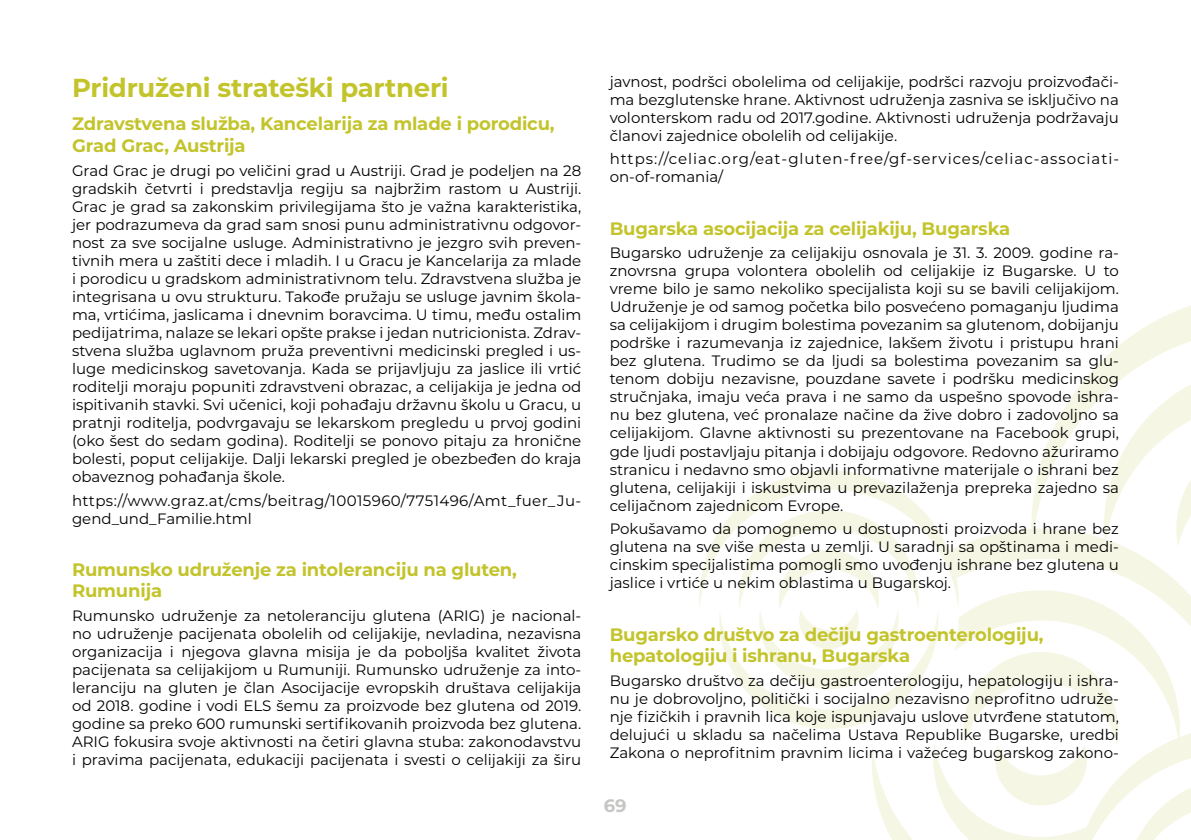
<style>
.page{position:relative;width:1191px;height:840px;background:#fff}
.page>*{position:absolute;margin:0;border:0;box-sizing:border-box;transform-origin:0 0}
.t1{font:700 26px "Montserrat";letter-spacing:-.01em;color:#c3c42b}
.t2{font:700 18px/21.6px "Montserrat";letter-spacing:-.01em;color:#c3c42b}
.t3{font:700 18px "Montserrat";color:#c6c6c5}
.t4{font:15px/18px "Montserrat";color:#000;text-align:justify}
.t5{font:15px/18px "Montserrat";letter-spacing:.025em;color:#000}
.t6{font:15px/18px "Montserrat";letter-spacing:.065em;color:#000}
</style>
<div class="page">
<svg style="left:1098px;top:305px;width:93px;height:60px"></svg>
<svg style="left:699px;top:365px;width:492px;height:474px"></svg>
<h1 class="t1" style="left:72px;top:69px;width:378px">Pridruženi strateški partneri</h1>
<p class="t2" style="left:72px;top:112px;width:484px">Zdravstvena služba, Kancelarija za mlade i porodicu,<br>Grad Grac, Austrija</p>
<p class="t4" style="left:72px;top:161px;width:511px;text-align:left">Grad Grac je drugi po veličini grad u Austriji. Grad je podeljen na 28 gradskih četvrti i predstavlja regiju sa najbržim rastom u Austriji.<br>Grac je grad sa zakonskim privilegijama što je važna karakteristika, jer podrazumeva da grad sam snosi punu administrativnu odgovor&shy;nost za sve socijalne usluge. Administrativno je jezgro svih preven&shy;tivnih mera u zaštiti dece i mladih. I u Gracu je Kancelarija za mlade i porodicu u gradskom administrativnom telu. Zdravstvena služba je integrisana u ovu strukturu. Takođe pružaju se usluge javnim škola&shy;ma, vrtićima, jaslicama i dnevnim boravcima. U timu, među ostalim pedijatrima, nalaze se lekari opšte prakse i jedan nutricionista. Zdrav&shy;stvena služba uglavnom pruža preventivni medicinski pregled i us&shy;luge medicinskog savetovanja. Kada se prijavljuju za jaslice ili vrtić roditelji moraju popuniti zdravstveni obrazac, a celijakija je jedna od ispitivanih stavki. Svi učenici, koji pohađaju državnu školu u Gracu, u pratnji roditelja, podvrgavaju se lekarskom pregledu u prvoj godini (oko šest do sedam godina). Roditelji se ponovo pitaju za hronične bolesti, poput celijakije. Dalji lekarski pregled je obezbeđen do kraja obaveznog pohađanja škole.</p>
<p class="t5" style="left:72px;top:490px;width:511px">https://www.graz.at/cms/beitrag/10015960/7751496/Amt_fuer_Ju&shy;gend_und_Familie.html</p>
<p class="t2" style="left:72px;top:557px;width:446px">Rumunsko udruženje za intoleranciju na gluten,<br>Rumunija</p>
<p class="t4" style="left:72px;top:606px;width:511px">Rumunsko udruženje za netoleranciju glutena (ARIG) je nacional&shy;no udruženje pacijenata obolelih od celijakije, nevladina, nezavisna organizacija i njegova glavna misija je da poboljša kvalitet života pacijenata sa celijakijom u Rumuniji. Rumunsko udruženje za into&shy;leranciju na gluten je član Asocijacije evropskih društava celijakija od 2018. godine i vodi ELS šemu za proizvode bez glutena od 2019. godine sa preko 600 rumunski sertifikovanih proizvoda bez glutena.<br>ARIG fokusira svoje aktivnosti na četiri glavna stuba: zakonodavstvu i pravima pacijenata, edukaciji pacijenata i svesti o celijakiji za širu</p>
<p class="t4" style="left:609px;top:72px;width:511px">javnost, podršci obolelima od celijakije, podršci razvoju proizvođači&shy;ma bezglutenske hrane. Aktivnost udruženja zasniva se isključivo na volonterskom radu od 2017.godine. Aktivnosti udruženja podržavaju članovi zajednice obolelih od celijakije.</p>
<p class="t6" style="left:609px;top:149px;width:511px">https://celiac.org/eat-gluten-free/gf-services/celiac-associati&shy;on-of-romania/</p>
<p class="t2" style="left:609px;top:216px;width:402px">Bugarska asocijacija za celijakiju, Bugarska</p>
<p class="t4" style="left:609px;top:243px;width:511px">Bugarsko udruženje za celijakiju osnovala je 31. 3. 2009. godine ra&shy;znovrsna grupa volontera obolelih od celijakije iz Bugarske. U to vreme bilo je samo nekoliko specijalista koji su se bavili celijakijom.<br>Udruženje je od samog početka bilo posvećeno pomaganju ljudima sa celijakijom i drugim bolestima povezanim sa glutenom, dobijanju podrške i razumevanja iz zajednice, lakšem životu i pristupu hrani bez glutena. Trudimo se da ljudi sa bolestima povezanim sa glu&shy;tenom dobiju nezavisne, pouzdane savete i podršku medicinskog stručnjaka, imaju veća prava i ne samo da uspešno spovode ishra&shy;nu bez glutena, već pronalaze načine da žive dobro i zadovoljno sa celijakijom. Glavne aktivnosti su prezentovane na Facebook grupi, gde ljudi postavljaju pitanja i dobijaju odgovore. Redovno ažuriramo stranicu i nedavno smo objavli informativne materijale o ishrani bez glutena, celijakiji i iskustvima u prevazilaženja prepreka zajedno sa celijačnom zajednicom Evrope.</p>
<p class="t4" style="left:609px;top:519px;width:511px">Pokušavamo da pomognemo u dostupnosti proizvoda i hrane bez glutena na sve više mesta u zemlji. U saradnji sa opštinama i medi&shy;cinskim specijalistima pomogli smo uvođenju ishrane bez glutena u jaslice i vrtiće u nekim oblastima u Bugarskoj.</p>
<p class="t2" style="left:609px;top:622px;width:435px">Bugarsko društvo za dečiju gastroenterologiju, hepatologiju i ishranu, Bugarska</p>
<p class="t4" style="left:609px;top:670px;width:511px">Bugarsko društvo za dečiju gastroenterologiju, hepatologiju i ishra&shy;nu je dobrovoljno, politički i socijalno nezavisno neprofitno udruže&shy;nje fizičkih i pravnih lica koje ispunjavaju uslove utvrđene statutom, delujući u skladu sa načelima Ustava Republike Bugarske, uredbi Zakona o neprofitnim pravnim licima i važećeg bugarskog zakono-</p>
<p class="t3" style="left:604px;top:791px;width:24px">69</p>
</div>
